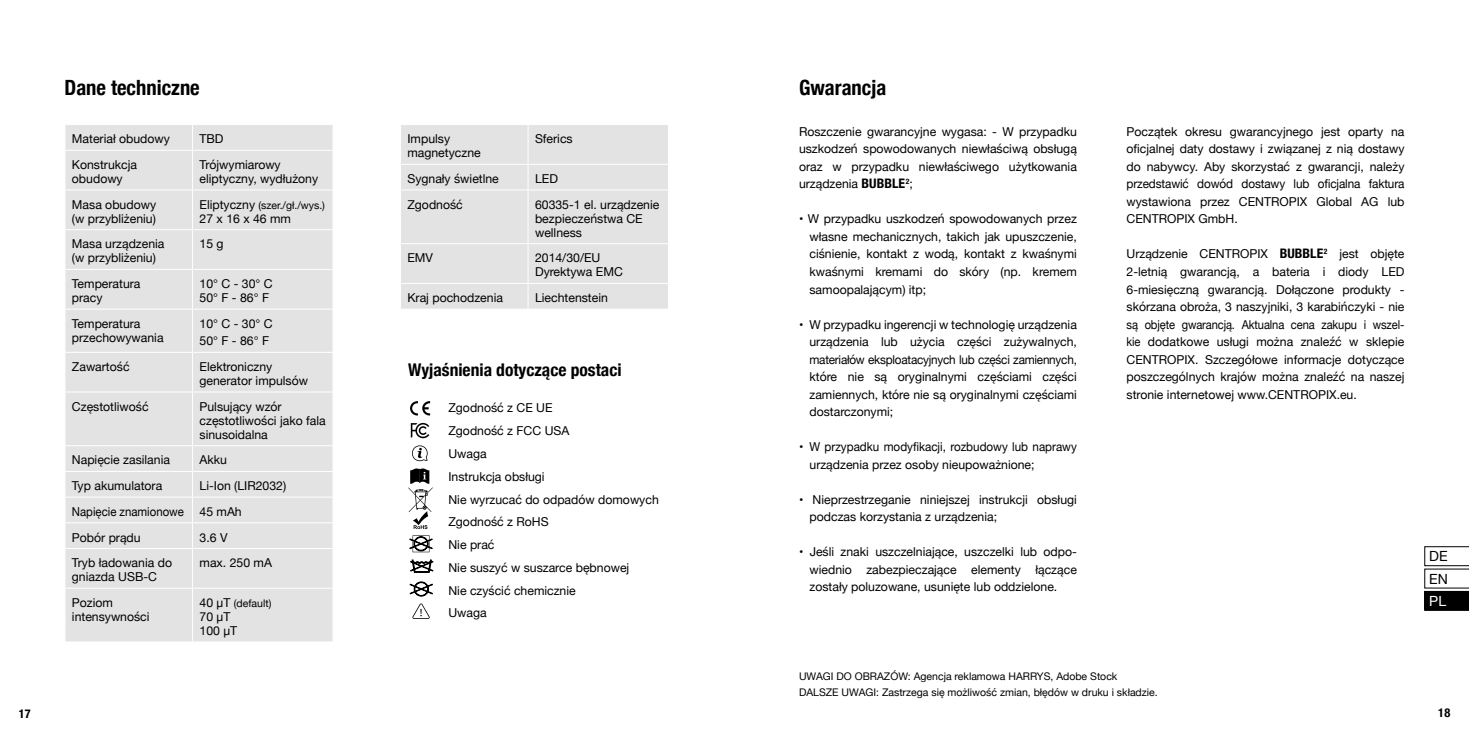
<style>
.page{position:relative;width:1469px;height:735px;background:#fff}
.page>*{position:absolute;margin:0;border:0;box-sizing:border-box;transform-origin:0 0}
.t1{font:700 condensed 21px "Helvetica Neue";color:#000}
.t2{font:700 condensed 17.5px "Helvetica Neue";color:#000}
.t3{font:14px/22.4px "Helvetica Neue";color:#000}
.t4{font:14px "Helvetica Neue";color:#fff}
.t5{font:12.25px/17.5px "Helvetica Neue";color:#000}
.t6{font:12.25px "Helvetica Neue";color:#000;scale:.93 1}
.t7{font:700 condensed 12.25px "Helvetica Neue";color:#000}
.t8{font:10.5px/15.8px "Helvetica Neue";color:#000}
.s1{font-size:12.25px}
.s2{font-weight:700;font-stretch:condensed;font-size:13.12px}
</style>
<div class="page">
<div style="left:65px;top:125px;width:267px;height:516px;background:#e3e3e3"></div>
<svg style="left:192px;top:125px;width:1px;height:25px"></svg>
<svg style="left:332px;top:125px;width:1px;height:25px"></svg>
<hr style="left:64px;top:150px;width:128px;height:1px;background:#fff">
<hr style="left:192px;top:150px;width:141px;height:1px;background:#fff">
<hr style="left:192px;top:151px;width:1px;height:38px;background:#fff">
<hr style="left:64px;top:189px;width:128px;height:1px;background:#fff">
<hr style="left:192px;top:189px;width:141px;height:1px;background:#fff">
<hr style="left:192px;top:190px;width:1px;height:39px;background:#fff">
<hr style="left:64px;top:229px;width:128px;height:1px;background:#fff">
<hr style="left:192px;top:229px;width:141px;height:1px;background:#fff">
<hr style="left:192px;top:230px;width:1px;height:39px;background:#fff">
<hr style="left:64px;top:269px;width:128px;height:1px;background:#fff">
<hr style="left:192px;top:269px;width:141px;height:1px;background:#fff">
<hr style="left:192px;top:270px;width:1px;height:38px;background:#fff">
<hr style="left:64px;top:308px;width:128px;height:1px;background:#fff">
<hr style="left:192px;top:308px;width:141px;height:1px;background:#fff">
<hr style="left:192px;top:309px;width:1px;height:42px;background:#fff">
<hr style="left:64px;top:351px;width:128px;height:1px;background:#fff">
<hr style="left:192px;top:351px;width:141px;height:1px;background:#fff">
<hr style="left:192px;top:352px;width:1px;height:39px;background:#fff">
<hr style="left:64px;top:391px;width:128px;height:1px;background:#fff">
<hr style="left:192px;top:391px;width:141px;height:1px;background:#fff">
<hr style="left:192px;top:392px;width:1px;height:53px;background:#fff">
<hr style="left:64px;top:445px;width:128px;height:1px;background:#fff">
<hr style="left:192px;top:445px;width:141px;height:1px;background:#fff">
<hr style="left:64px;top:470px;width:128px;height:1px;background:#fff">
<hr style="left:192px;top:470px;width:141px;height:1px;background:#fff">
<hr style="left:64px;top:496px;width:128px;height:1px;background:#fff">
<hr style="left:192px;top:496px;width:141px;height:1px;background:#fff">
<hr style="left:64px;top:522px;width:128px;height:1px;background:#fff">
<hr style="left:192px;top:522px;width:141px;height:1px;background:#fff">
<svg style="left:192px;top:446px;width:1px;height:101px"></svg>
<svg style="left:332px;top:446px;width:1px;height:101px"></svg>
<hr style="left:64px;top:547px;width:128px;height:1px;background:#fff">
<hr style="left:192px;top:547px;width:141px;height:1px;background:#fff">
<hr style="left:192px;top:548px;width:1px;height:39px;background:#fff">
<hr style="left:64px;top:587px;width:128px;height:1px;background:#fff">
<hr style="left:192px;top:587px;width:141px;height:1px;background:#fff">
<hr style="left:192px;top:588px;width:1px;height:53px;background:#fff">
<div style="left:401px;top:125px;width:267px;height:183px;background:#e3e3e3"></div>
<hr style="left:527px;top:125px;width:1px;height:39px;background:#fff">
<hr style="left:400px;top:164px;width:128px;height:1px;background:#fff">
<hr style="left:528px;top:164px;width:141px;height:1px;background:#fff">
<svg style="left:527px;top:165px;width:1px;height:24px"></svg>
<hr style="left:400px;top:189px;width:128px;height:1px;background:#fff">
<hr style="left:528px;top:189px;width:141px;height:1px;background:#fff">
<hr style="left:527px;top:190px;width:1px;height:53px;background:#fff">
<hr style="left:400px;top:243px;width:128px;height:1px;background:#fff">
<hr style="left:528px;top:243px;width:141px;height:1px;background:#fff">
<hr style="left:527px;top:244px;width:1px;height:39px;background:#fff">
<hr style="left:400px;top:283px;width:128px;height:1px;background:#fff">
<hr style="left:528px;top:283px;width:141px;height:1px;background:#fff">
<svg style="left:527px;top:284px;width:1px;height:24px"></svg>
<svg style="left:410px;top:401px;width:20px;height:14px"></svg>
<svg style="left:411px;top:422px;width:18px;height:16px"></svg>
<svg style="left:408px;top:468px;width:26px;height:150px"></svg>
<svg style="left:412px;top:445px;width:16px;height:16px"></svg>
<svg style="left:1424px;top:546px;width:44px;height:64px"></svg>
<h1 class="t1" style="left:64px;top:70px;width:137px">Dane techniczne</h1>
<p class="t5" style="left:72px;top:131px;width:99px">Materiał obudowy</p>
<p class="t5" style="left:199px;top:131px;width:25px">TBD</p>
<p class="t5" style="left:72px;top:158px;width:67px;line-height:14px">Konstrukcja obudowy</p>
<p class="t5" style="left:199px;top:158px;width:120px;line-height:14px">Trójwymiarowy eliptyczny, wydłużony</p>
<p class="t5" style="left:72px;top:198px;width:86px;line-height:14px">Masa obudowy (w przybliżeniu)</p>
<p class="t8" style="left:199px;top:197px;width:127px"><span class="s1">Eliptyczny</span> (szer./gł./wys.)</p>
<p class="t5" style="left:199px;top:210px;width:93px">27 x 16 x 46 mm</p>
<p class="t5" style="left:72px;top:237px;width:94px;line-height:14px">Masa urządzenia (w przybliżeniu)</p>
<p class="t5" style="left:199px;top:236px;width:26px">15 g</p>
<p class="t5" style="left:72px;top:277px;width:70px;line-height:14px">Temperatura pracy</p>
<p class="t5" style="left:199px;top:277px;width:75px;line-height:14px">10° C - 30° C<br>50° F - 86° F</p>
<p class="t5" style="left:72px;top:317px;width:93px;line-height:14px">Temperatura przechowywania</p>
<p class="t5" style="left:199px;top:315px;width:75px">10° C - 30° C<br>50° F - 86° F</p>
<p class="t5" style="left:72px;top:358px;width:59px">Zawartość</p>
<p class="t5" style="left:199px;top:360px;width:110px;line-height:14px">Elektroniczny generator impulsów</p>
<p class="t5" style="left:72px;top:398px;width:78px">Częstotliwość</p>
<p class="t5" style="left:199px;top:400px;width:128px;line-height:14px">Pulsujący wzór częstotliwości jako fala sinusoidalna</p>
<p class="t5" style="left:72px;top:452px;width:99px">Napięcie zasilania</p>
<p class="t5" style="left:199px;top:452px;width:29px">Akku</p>
<p class="t5" style="left:72px;top:477px;width:92px">Typ akumulatora</p>
<p class="t5" style="left:199px;top:477px;width:88px">Li-Ion (LIR2032)</p>
<p class="t6" style="left:72px;top:502px;width:122px">Napięcie znamionowe</p>
<p class="t5" style="left:199px;top:503px;width:44px">45 mAh</p>
<p class="t5" style="left:72px;top:528px;width:70px">Pobór prądu</p>
<p class="t5" style="left:199px;top:528px;width:29px">3.6 V</p>
<p class="t5" style="left:72px;top:556px;width:102px;line-height:14px">Tryb ładowania do gniazda USB-C</p>
<p class="t5" style="left:199px;top:554px;width:74px">max. 250 mA</p>
<p class="t5" style="left:72px;top:596px;width:79px;line-height:14px">Poziom intensywności</p>
<p class="t8" style="left:199px;top:595px;width:73px"><span class="s1">40 µT</span> (default)</p>
<p class="t5" style="left:199px;top:610px;width:39px;line-height:14px">70 µT<br>100 µT</p>
<p class="t5" style="left:407px;top:132px;width:75px;line-height:14px">Impulsy magnetyczne</p>
<p class="t5" style="left:535px;top:131px;width:39px">Sferics</p>
<p class="t5" style="left:407px;top:170px;width:93px">Sygnały świetlne</p>
<p class="t5" style="left:535px;top:170px;width:24px">LED</p>
<p class="t5" style="left:407px;top:196px;width:57px">Zgodność</p>
<p class="t5" style="left:535px;top:198px;width:126px;line-height:14px">60335-1 el. urządzenie bezpieczeństwa CE wellness</p>
<p class="t5" style="left:407px;top:250px;width:27px">EMV</p>
<p class="t5" style="left:535px;top:251px;width:89px;line-height:14px">2014/30/EU<br>Dyrektywa EMC</p>
<p class="t5" style="left:407px;top:289px;width:97px">Kraj pochodzenia</p>
<p class="t5" style="left:535px;top:289px;width:74px">Liechtenstein</p>
<h2 class="t2" style="left:408px;top:354px;width:215px">Wyjaśnienia dotyczące postaci</h2>
<p class="t5" style="left:448px;top:397px;width:212px;line-height:22.8px">Zgodność z CE UE<br>Zgodność z FCC USA<br>Uwaga<br>Instrukcja obsługi<br>Nie wyrzucać do odpadów domowych<br>Zgodność z RoHS<br>Nie prać<br>Nie suszyć w suszarce bębnowej<br>Nie czyścić chemicznie<br>Uwaga</p>
<h1 class="t1" style="left:799px;top:70px;width:89px">Gwarancja</h1>
<p class="t5" style="left:799px;top:123px;width:279px;text-align:justify">Roszczenie gwarancyjne wygasa: - W przypadku uszkodzeń spowodowanych niewłaściwą obsługą oraz w przypadku niewłaściwego użytkowania urządzenia <span class="s2">BUBBLE</span><sup>2</sup>;</p>
<p class="t5" style="left:809px;top:211px;width:269px;text-align:justify;text-indent:-10px">• W przypadku uszkodzeń spowodowanych przez własne mechanicznych, takich jak upuszczenie, ciśnienie, kontakt z wodą, kontakt z kwaśnymi kwaśnymi kremami do skóry (np. kremem samoopalającym) itp;</p>
<p class="t5" style="left:809px;top:316px;width:269px;text-align:justify;text-indent:-10px">• W przypadku ingerencji w technologię urządzenia urządzenia lub użycia części zużywalnych, materiałów eksploatacyjnych lub części zamiennych, które nie są oryginalnymi częściami części zamiennych, które nie są oryginalnymi częściami dostarczonymi;</p>
<p class="t5" style="left:809px;top:438px;width:269px;text-indent:-10px">• W przypadku modyfikacji, rozbudowy lub naprawy urządzenia przez osoby nieupoważnione;</p>
<p class="t5" style="left:809px;top:491px;width:269px;text-indent:-10px">• Nieprzestrzeganie niniejszej instrukcji obsługi podczas korzystania z urządzenia;</p>
<p class="t5" style="left:809px;top:543px;width:269px;text-align:justify;text-indent:-10px">• Jeśli znaki uszczelniające, uszczelki lub odpo&shy;wiednio zabezpieczające elementy łączące zostały poluzowane, usunięte lub oddzielone.</p>
<p class="t5" style="left:1126px;top:123px;width:279px;text-align:justify">Początek okresu gwarancyjnego jest oparty na oficjalnej daty dostawy i związanej z nią dostawy do nabywcy. Aby skorzystać z gwarancji, należy przedstawić dowód dostawy lub oficjalna faktura wystawiona przez CENTROPIX Global AG lub CENTROPIX GmbH.</p>
<p class="t5" style="left:1126px;top:246px;width:279px;text-align:justify">Urządzenie CENTROPIX <span class="s2">BUBBLE</span><sup>2</sup> jest objęte 2-letnią gwarancją, a bateria i diody LED 6-miesięczną gwarancją. Dołączone produkty - skórzana obroża, 3 naszyjniki, 3 karabińczyki - nie są objęte gwarancją. Aktualna cena zakupu i wszel&shy;kie dodatkowe usługi można znaleźć w sklepie CENTROPIX. Szczegółowe informacje dotyczące poszczególnych krajów można znaleźć na naszej stronie internetowej www.CENTROPIX.eu.</p>
<p class="t8" style="left:799px;top:669px;width:360px">UWAGI DO OBRAZÓW: Agencja reklamowa HARRYS, Adobe Stock<br>DALSZE UWAGI: Zastrzega się możliwość zmian, błędów w druku i składzie.</p>
<p class="t3" style="left:1429px;top:545px;width:20px">DE<br>EN</p>
<p class="t4" style="left:1429px;top:590px;width:18px">PL</p>
<p class="t7" style="left:19px;top:703px;width:14px">17</p>
<p class="t7" style="left:1437px;top:702px;width:14px">18</p>
</div>
